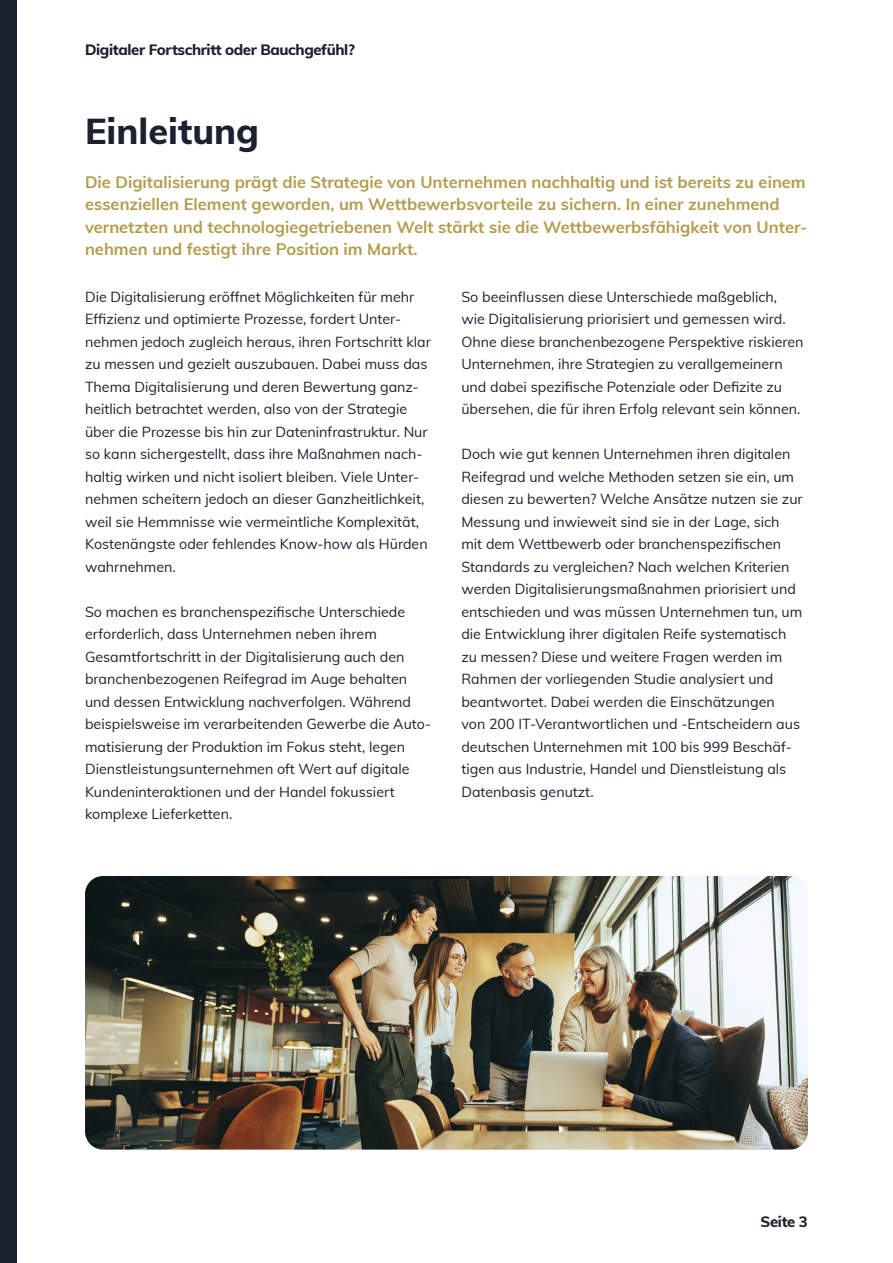
<style>
.page{position:relative;width:893px;height:1263px;background:#fff}
.page>*{position:absolute;margin:0;border:0;box-sizing:border-box;transform-origin:0 0}
.t1{font:800 36px "Muli";color:#1b212e}
.LT_Highlight{font:700 16.5px/22.5px "Muli";color:#b39c4d}
.t2{font:800 15px "Muli";letter-spacing:-.025em;color:#1b212e}
.Lauftext_Q{font:14.25px/22.5px "Muli";color:#1b212e}
</style>
<div class="page">
<img style="left:85px;top:876px;width:723px;height:273px;border-radius:18px">
<div style="left:0;top:0;width:17px;height:1263px;background:#1b212e"></div>
<p class="t2" style="left:85px;top:39px;width:271px">Digitaler Fortschritt oder Bauchgefühl?</p>
<h1 class="t1" style="left:85px;top:105px;width:175px">Einleitung</h1>
<p class="LT_Highlight" style="left:85px;top:170px;width:724px">Die Digitalisierung prägt die Strategie von Unternehmen nachhaltig und ist bereits zu einem essenziellen Element geworden, um Wettbewerbsvorteile zu sichern. In einer zunehmend vernetzten und technologiegetriebenen Welt stärkt sie die Wettbewerbsfähigkeit von Unter&shy;nehmen und festigt ihre Position im Markt.</p>
<p class="Lauftext_Q" style="left:85px;top:284px;width:347px">Die Digitalisierung eröffnet Möglichkeiten für mehr Effizienz und optimierte Prozesse, fordert Unter&shy;nehmen jedoch zugleich heraus, ihren Fortschritt klar zu messen und gezielt auszubauen. Dabei muss das Thema Digitalisierung und deren Bewertung ganz&shy;heitlich betrachtet werden, also von der Strategie über die Prozesse bis hin zur Dateninfrastruktur. Nur so kann sichergestellt, dass ihre Maßnahmen nach&shy;haltig wirken und nicht isoliert bleiben. Viele Unter&shy;nehmen scheitern jedoch an dieser Ganzheitlichkeit, weil sie Hemmnisse wie vermeintliche Komplexität, Kostenängste oder fehlendes Know-how als Hürden wahrnehmen.</p>
<p class="Lauftext_Q" style="left:85px;top:599px;width:348px">So machen es branchenspezifische Unterschiede erforderlich, dass Unternehmen neben ihrem Gesamtfortschritt in der Digitalisierung auch den branchenbezogenen Reifegrad im Auge behalten und dessen Entwicklung nachverfolgen. Während beispielsweise im verarbeitenden Gewerbe die Auto&shy;matisierung der Produktion im Fokus steht, legen Dienstleistungsunternehmen oft Wert auf digitale Kundeninteraktionen und der Handel fokussiert komplexe Lieferketten.</p>
<p class="Lauftext_Q" style="left:461px;top:284px;width:344px">So beeinflussen diese Unterschiede maßgeblich, wie Digitalisierung priorisiert und gemessen wird.<br>Ohne diese branchenbezogene Perspektive riskieren Unternehmen, ihre Strategien zu verallgemeinern und dabei spezifische Potenziale oder Defizite zu übersehen, die für ihren Erfolg relevant sein können.</p>
<p class="Lauftext_Q" style="left:461px;top:442px;width:343px">Doch wie gut kennen Unternehmen ihren digitalen Reifegrad und welche Methoden setzen sie ein, um diesen zu bewerten? Welche Ansätze nutzen sie zur Messung und inwieweit sind sie in der Lage, sich mit dem Wettbewerb oder branchenspezifischen Standards zu vergleichen? Nach welchen Kriterien werden Digitalisierungsmaßnahmen priorisiert und entschieden und was müssen Unternehmen tun, um die Entwicklung ihrer digitalen Reife systematisch zu messen? Diese und weitere Fragen werden im Rahmen der vorliegenden Studie analysiert und beantwortet. Dabei werden die Einschätzungen<br>von 200 IT-Verantwortlichen und -Entscheidern aus deutschen Unternehmen mit 100 bis 999 Beschäf&shy;tigen aus Industrie, Handel und Dienstleistung als Datenbasis genutzt.</p>
<p class="t2" style="left:761px;top:1211px;width:49px">Seite 3</p>
</div>
